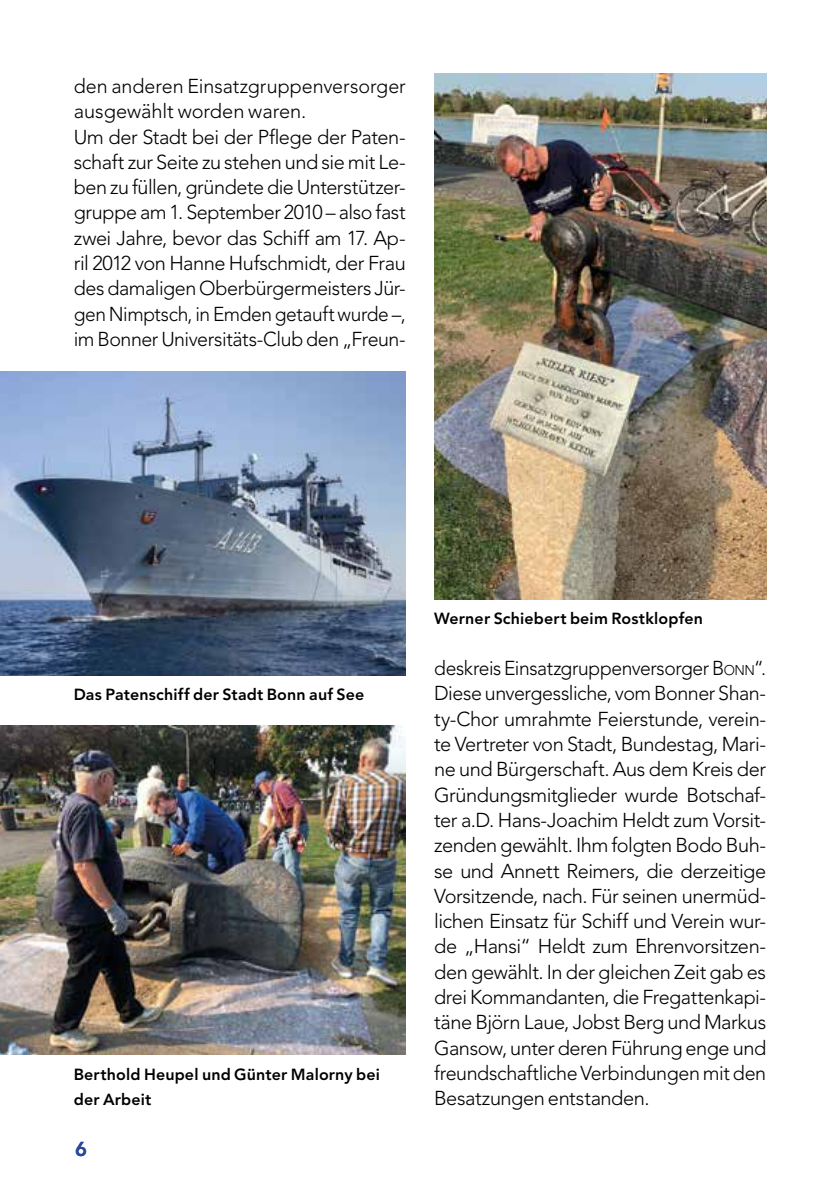
<style>
.page{position:relative;width:840px;height:1191px;background:#fff}
.page>*{position:absolute;margin:0;border:0;box-sizing:border-box;transform-origin:0 0}
.t1{font:300 20px/25.2px "Avenir";letter-spacing:-.02em;color:#000;text-align:justify;scale:.96 1}
.t2{font:300 20px/25.4px "Avenir";letter-spacing:-.02em;color:#000}
.t3{font:800 20px "Avenir";color:#2a499a}
.t4{font:800 16px/25.2px "Avenir";letter-spacing:.01em;color:#000}
.s1{font-style:inherit}
.s2{font-size:14px}
</style>
<div class="page">
<img style="left:0;top:371px;width:405px;height:304px">
<img style="left:0;top:725px;width:405px;height:329px">
<img style="left:434px;top:74px;width:331px;height:525px">
<p class="t2" style="left:74px;top:73px;width:333px">den anderen Einsatzgruppenversorger ausgewählt worden waren.<br>Um der Stadt bei der Pflege der Paten&shy;schaft zur Seite zu stehen und sie mit Le&shy;ben zu füllen, gründete die Unterstützer&shy;gruppe am 1. September 2010 – also fast zwei Jahre, bevor das Schiff am 17. Ap&shy;ril 2012 von Hanne Hufschmidt, der Frau des damaligen Oberbürgermeisters Jür&shy;gen Nimptsch, in Emden getauft wurde –, im Bonner Universitäts-Club den „Freun-</p>
<p class="t4" style="left:74px;top:682px;width:292px">Das Patenschiff der Stadt Bonn auf See</p>
<p class="t4" style="left:74px;top:1061px;width:307px">Berthold Heupel und Günter Malorny bei der Arbeit</p>
<p class="t3" style="left:75px;top:1137px;width:13px">6</p>
<p class="t4" style="left:434px;top:606px;width:270px">Werner Schiebert beim Rostklopfen</p>
<p class="t1" style="left:434px;top:655px;width:347px">deskreis Einsatzgruppenversorger <span class="s1">B</span><span class="s2">ONN</span>“.<br>Diese unvergessliche, vom Bonner Shan&shy;ty-Chor umrahmte Feierstunde, verein&shy;te Vertreter von Stadt, Bundestag, Mari&shy;ne und Bürgerschaft. Aus dem Kreis der Gründungsmitglieder wurde Botschaf&shy;ter a.D. Hans-Joachim Heldt zum Vorsit&shy;zenden gewählt. Ihm folgten Bodo Buh&shy;se und Annett Reimers, die derzeitige Vorsitzende, nach. Für seinen unermüd&shy;lichen Einsatz für Schiff und Verein wur&shy;de „Hansi“ Heldt zum Ehrenvorsitzen&shy;den gewählt. In der gleichen Zeit gab es drei Kommandanten, die Fregattenkapi&shy;täne Björn Laue, Jobst Berg und Markus Gansow, unter deren Führung enge und freundschaftliche Verbindungen mit den Besatzungen entstanden.</p>
</div>
